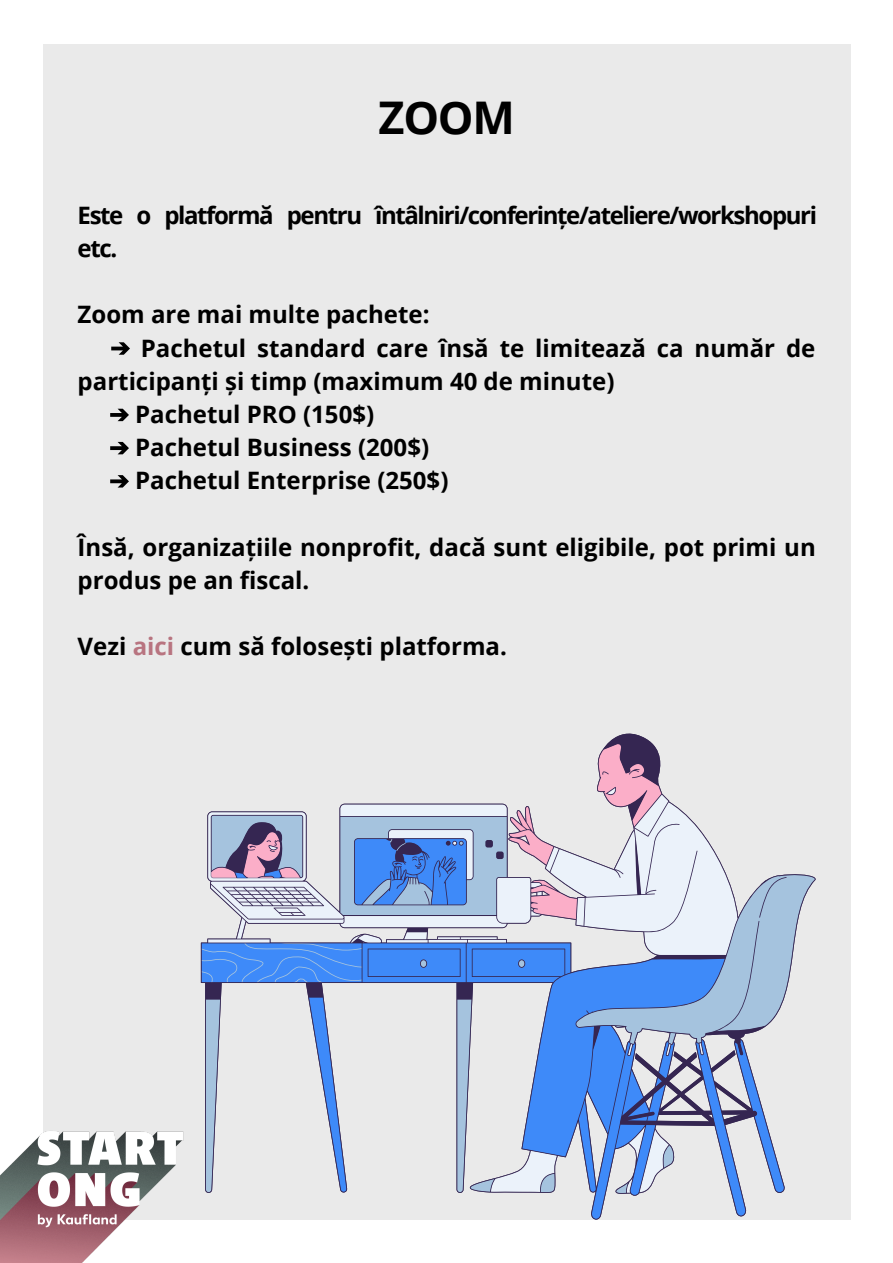
<style>
.page{position:relative;width:893px;height:1263px;background:#fff}
.page>*{position:absolute;margin:0;border:0;box-sizing:border-box;transform-origin:0 0}
.t1{font:700 45px "Open Sans";color:#000}
.t2{font:700 24px/33.2px "Open Sans";color:#000}
.t3{font:700 24px/33.2px "Open Sans";letter-spacing:-.06em;color:#000}
.s1{font-family:"DejaVu Sans";font-weight:400;color:rgb(0 0 0/0)}
.s2{color:#b87480}
</style>
<div class="page">
<div style="left:43px;top:44px;width:807px;height:1175px;background:#eaeaea"></div>
<img style="left:0;top:1131px;width:189px;height:132px">
<svg style="left:111px;top:342px;width:19px;height:13px"></svg>
<svg style="left:110px;top:409px;width:19px;height:12px"></svg>
<svg style="left:110px;top:442px;width:19px;height:12px"></svg>
<svg style="left:110px;top:475px;width:19px;height:12px"></svg>
<svg style="left:201px;top:733px;width:614px;height:486px"></svg>
<p class="t1" style="left:379px;top:86px;width:138px">ZOOM</p>
<p class="t3" style="left:78px;top:198px;width:741px">Este o platformă pentru întâlniri/conferințe/ateliere/workshopuri etc.</p>
<p class="t2" style="left:78px;top:297px;width:353px">Zoom are mai multe pachete:</p>
<p class="t2" style="left:78px;top:331px;width:739px;text-indent:32px"><span class="s1">➔</span> Pachetul standard care însă te limitează ca număr de participanți și timp (maximum 40 de minute)</p>
<p class="t2" style="left:109px;top:397px;width:267px"><span class="s1">➔</span> Pachetul PRO (150$)</p>
<p class="t2" style="left:109px;top:430px;width:322px"><span class="s1">➔</span> Pachetul Business (200$)</p>
<p class="t2" style="left:109px;top:463px;width:341px"><span class="s1">➔</span> Pachetul Enterprise (250$)</p>
<p class="t2" style="left:78px;top:530px;width:739px">Însă, organizațiile nonprofit, dacă sunt eligibile, pot primi un produs pe an fiscal.</p>
<p class="t2" style="left:78px;top:629px;width:431px">Vezi <span class="s2">aici</span> cum să folosești platforma.</p>
</div>
